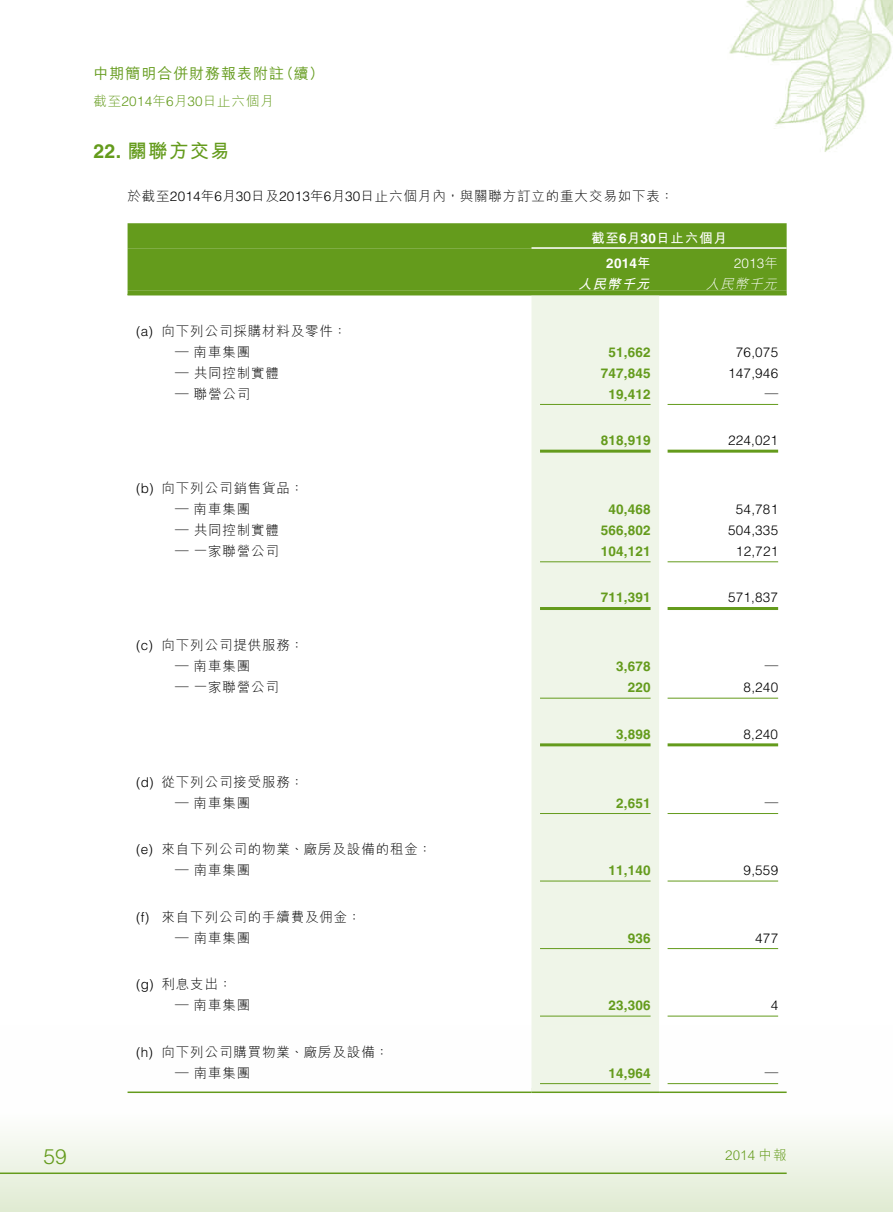
<style>
.page{position:relative;width:893px;height:1212px;background:#fff}
.page>*{position:absolute;margin:0;border:0;box-sizing:border-box;transform-origin:0 0}
.t1{font:300 21px "Helvetica LT Std";color:#649b1c}
.t2{font:700 19.5px "M Hei HK";letter-spacing:.065em;color:#649b1c}
.t3{font:500 15px "M Hei HK";letter-spacing:.065em;color:#649b1c}
.t4{font:300 13.5px "M Hei HK";letter-spacing:.065em;color:#000}
.t5{font:700 13.5px "Helvetica LT Std";letter-spacing:.015em;color:#649b1c}
.t6{font:300 13.5px "Helvetica LT Std";letter-spacing:.015em;color:#000}
.t7{font:300 13.5px "M Hei HK";letter-spacing:.065em;color:#649b1c}
.t8{font:700 13.5px "M Hei HK";letter-spacing:.065em;color:#fff}
.t9{font:300 13.5px "Helvetica LT Std";color:#fff}
.t10{font:700 13.5px "Helvetica LT Std";color:#fff}
.t11{font:italic 300 13.5px "M Hei HK";color:#fff}
.t12{font:italic 700 13.5px "M Hei HK";color:#fff}
.s1{font-family:"Helvetica LT Std"}
.s2{font-family:"M Hei HK"}
</style>
<div class="page">
<div style="left:0;top:1025px;width:893px;height:187px;background:linear-gradient(to bottom,#fff,#e6efdb)"></div>
<img style="left:729px;top:0;width:164px;height:152px">
<hr style="left:0;top:1172px;width:787px;height:2px;background:#649b1c">
<div style="left:128px;top:223px;width:659px;height:71px;background:#649b1c"></div>
<div style="left:128px;top:249px;width:659px;height:42px;background:#649b1c"></div>
<div style="left:531px;top:295px;width:128px;height:793px;background:#eff5e8"></div>
<div style="left:531px;top:1088px;width:128px;height:5px;background:#eff5e8"></div>
<hr style="left:531px;top:247px;width:256px;height:2px;background:#fff">
<hr style="left:128px;top:294px;width:403px;height:1px;background:#649b1c">
<hr style="left:531px;top:294px;width:128px;height:1px;background:#649b1c">
<hr style="left:659px;top:294px;width:128px;height:1px;background:#649b1c">
<hr style="left:540px;top:404px;width:111px;height:1px;background:#649b1c">
<hr style="left:668px;top:404px;width:110px;height:1px;background:#649b1c">
<hr style="left:540px;top:450px;width:111px;height:3px;background:#649b1c">
<hr style="left:668px;top:450px;width:110px;height:3px;background:#649b1c">
<hr style="left:540px;top:561px;width:111px;height:1px;background:#649b1c">
<hr style="left:668px;top:561px;width:110px;height:1px;background:#649b1c">
<hr style="left:540px;top:607px;width:111px;height:3px;background:#649b1c">
<hr style="left:668px;top:607px;width:110px;height:3px;background:#649b1c">
<hr style="left:540px;top:698px;width:111px;height:1px;background:#649b1c">
<hr style="left:668px;top:698px;width:110px;height:1px;background:#649b1c">
<hr style="left:540px;top:743px;width:111px;height:3px;background:#649b1c">
<hr style="left:668px;top:743px;width:110px;height:3px;background:#649b1c">
<hr style="left:540px;top:813px;width:111px;height:1px;background:#649b1c">
<hr style="left:668px;top:813px;width:110px;height:1px;background:#649b1c">
<hr style="left:540px;top:881px;width:111px;height:1px;background:#649b1c">
<hr style="left:668px;top:881px;width:110px;height:1px;background:#649b1c">
<hr style="left:540px;top:948px;width:111px;height:1px;background:#649b1c">
<hr style="left:668px;top:948px;width:110px;height:1px;background:#649b1c">
<hr style="left:540px;top:1016px;width:111px;height:1px;background:#649b1c">
<hr style="left:668px;top:1016px;width:110px;height:1px;background:#649b1c">
<hr style="left:540px;top:1083px;width:111px;height:1px;background:#649b1c">
<hr style="left:668px;top:1083px;width:110px;height:1px;background:#649b1c">
<hr style="left:128px;top:1091px;width:403px;height:2px;background:#649b1c">
<hr style="left:531px;top:1091px;width:128px;height:2px;background:#649b1c">
<hr style="left:659px;top:1091px;width:128px;height:2px;background:#649b1c">
<h1 class="t1" style="left:44px;top:1143px;width:25px">59</h1>
<p class="t3" style="left:94px;top:62px;width:192px">中期簡明合併財務報表附註</p>
<p class="t3" style="left:279px;top:62px;width:47px">（續(</p>
<p class="t7" style="left:94px;top:94px;width:182px">截至<span class="s1">2014</span>年月<span class="s1">6 30</span>日止六個月</p>
<h2 class="t2" style="left:94px;top:136px;width:138px"><span class="s1">22.</span> 關聯方交易</h2>
<p class="t4" style="left:128px;top:189px;width:548px">於截至<span class="s1">2014</span>年月<span class="s1">6 30</span>日及<span class="s1">2013</span>年月<span class="s1">6 30</span>日止六個月內，與關聯方訂立的重大交易如下表：</p>
<p class="t8" style="left:591px;top:228px;width:137px">截至月<span class="s1">6 30</span>日止六個月</p>
<p class="t10" style="left:606px;top:255px;width:46px">2014<span class="s2">年</span></p>
<p class="t9" style="left:734px;top:255px;width:46px">2013<span class="s2">年</span></p>
<p class="t6" style="left:136px;top:322px;width:18px">)a(</p>
<p class="t4" style="left:162px;top:324px;width:187px">向下列公司採購材料及零件：</p>
<p class="t4" style="left:175px;top:345px;width:76px">— 南車集團</p>
<p class="t4" style="left:175px;top:366px;width:105px">— 共同控制實體</p>
<p class="t4" style="left:175px;top:387px;width:76px">— 聯營公司</p>
<p class="t6" style="left:136px;top:480px;width:19px">b( )</p>
<p class="t4" style="left:162px;top:481px;width:144px">向下列公司銷售貨品：</p>
<p class="t4" style="left:175px;top:502px;width:76px">— 南車集團</p>
<p class="t4" style="left:175px;top:523px;width:105px">— 共同控制實體</p>
<p class="t4" style="left:175px;top:544px;width:105px">— 一家聯營公司</p>
<p class="t6" style="left:136px;top:637px;width:18px">)c(</p>
<p class="t4" style="left:162px;top:638px;width:144px">向下列公司提供服務：</p>
<p class="t4" style="left:175px;top:659px;width:76px">— 南車集團</p>
<p class="t4" style="left:175px;top:680px;width:105px">— 一家聯營公司</p>
<p class="t6" style="left:136px;top:773px;width:19px">d( )</p>
<p class="t6" style="left:136px;top:841px;width:18px">)e(</p>
<p class="t6" style="left:136px;top:908px;width:15px">)f(</p>
<p class="t6" style="left:136px;top:976px;width:19px">g( )</p>
<p class="t6" style="left:136px;top:1043px;width:18px">)h(</p>
<p class="t4" style="left:162px;top:775px;width:144px">從下列公司接受服務：</p>
<p class="t4" style="left:175px;top:796px;width:76px">— 南車集團</p>
<p class="t4" style="left:162px;top:842px;width:272px">來自下列公司的物業、廠房及設備的租金：</p>
<p class="t4" style="left:175px;top:863px;width:76px">— 南車集團</p>
<p class="t4" style="left:162px;top:910px;width:201px">來自下列公司的手續費及佣金：</p>
<p class="t4" style="left:175px;top:931px;width:76px">— 南車集團</p>
<p class="t4" style="left:162px;top:977px;width:72px">利息支出：</p>
<p class="t4" style="left:175px;top:998px;width:76px">— 南車集團</p>
<p class="t4" style="left:162px;top:1045px;width:228px">向下列公司購買物業、廠房及設備：</p>
<p class="t4" style="left:175px;top:1066px;width:76px">— 南車集團</p>
<p class="t12" style="left:578px;top:274px;width:77px">人民幣千元</p>
<p class="t11" style="left:706px;top:277px;width:76px">人民幣千元</p>
<p class="t5" style="left:608px;top:344px;width:44px">51,662</p>
<p class="t6" style="left:736px;top:343px;width:44px">76,075</p>
<p class="t5" style="left:601px;top:365px;width:51px">747,845</p>
<p class="t6" style="left:728px;top:364px;width:51px">147,946</p>
<p class="t5" style="left:608px;top:386px;width:44px">19,412</p>
<p class="t4" style="left:765px;top:387px;width:15px">—</p>
<p class="t5" style="left:601px;top:432px;width:51px">818,919</p>
<p class="t6" style="left:728px;top:432px;width:51px">224,021</p>
<p class="t5" style="left:608px;top:501px;width:44px">40,468</p>
<p class="t6" style="left:736px;top:501px;width:44px">54,781</p>
<p class="t5" style="left:601px;top:522px;width:51px">566,802</p>
<p class="t6" style="left:728px;top:522px;width:51px">504,335</p>
<p class="t5" style="left:601px;top:543px;width:51px">104,121</p>
<p class="t6" style="left:736px;top:543px;width:44px">12,721</p>
<p class="t5" style="left:601px;top:589px;width:51px">711,391</p>
<p class="t6" style="left:728px;top:589px;width:51px">571,837</p>
<p class="t5" style="left:616px;top:658px;width:36px">3,678</p>
<p class="t4" style="left:765px;top:659px;width:15px">—</p>
<p class="t5" style="left:628px;top:679px;width:24px">220</p>
<p class="t6" style="left:744px;top:679px;width:36px">8,240</p>
<p class="t5" style="left:616px;top:726px;width:36px">3,898</p>
<p class="t6" style="left:744px;top:725px;width:36px">8,240</p>
<p class="t5" style="left:616px;top:795px;width:36px">2,651</p>
<p class="t4" style="left:765px;top:796px;width:15px">—</p>
<p class="t5" style="left:608px;top:862px;width:44px">11,140</p>
<p class="t6" style="left:744px;top:862px;width:36px">9,559</p>
<p class="t5" style="left:628px;top:930px;width:24px">936</p>
<p class="t6" style="left:755px;top:929px;width:24px">477</p>
<p class="t5" style="left:608px;top:997px;width:44px">23,306</p>
<p class="t6" style="left:771px;top:997px;width:9px">4</p>
<p class="t5" style="left:608px;top:1065px;width:44px">14,964</p>
<p class="t4" style="left:765px;top:1066px;width:15px">—</p>
<p class="t7" style="left:725px;top:1148px;width:63px">2014 中報</p>
</div>
